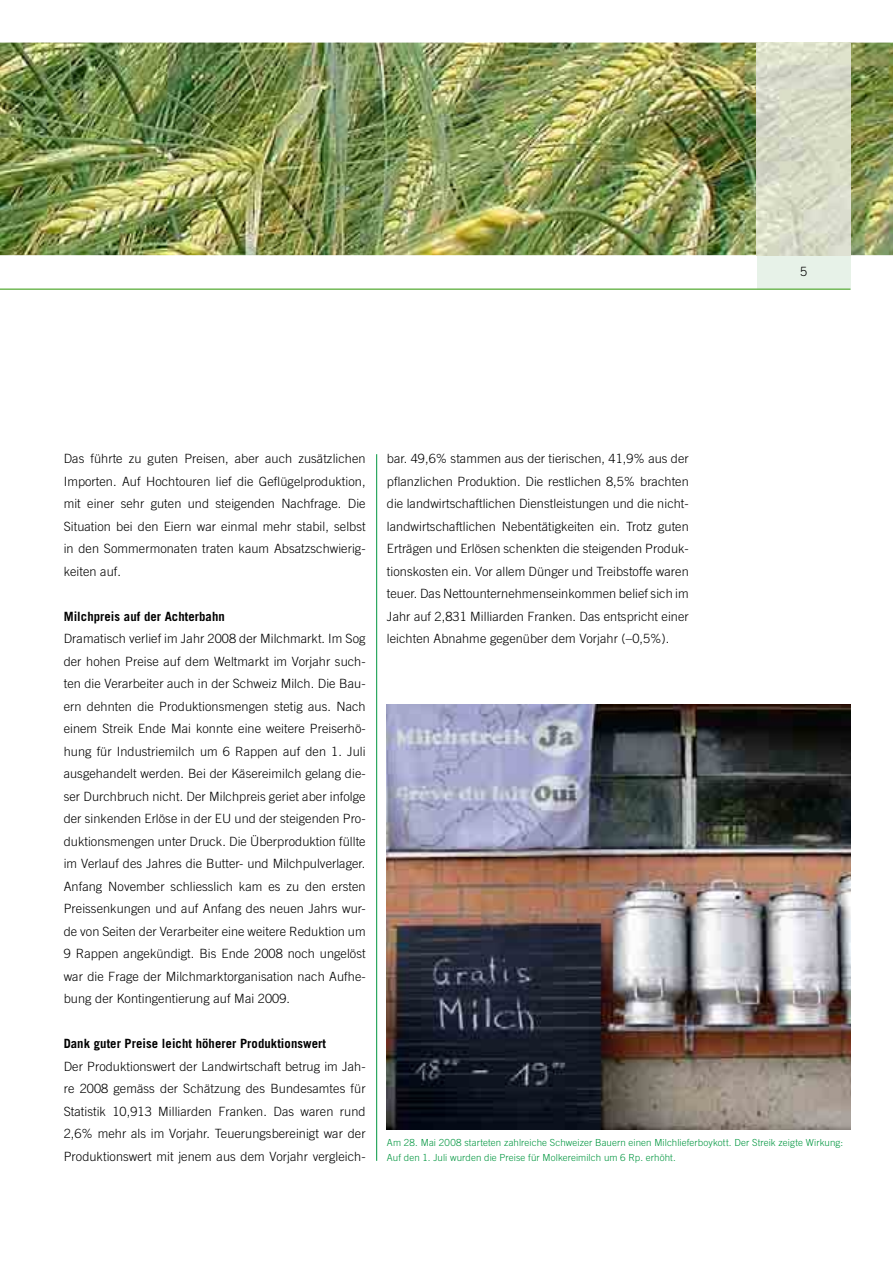
<style>
.page{position:relative;width:893px;height:1263px;background:#fff}
.page>*{position:absolute;margin:0;border:0;box-sizing:border-box;transform-origin:0 0}
.t1{font:300 12.75px/22.5px "Trade Gothic LT Std";letter-spacing:.005em;color:#000;text-align:justify}
.t2{font:700 12.75px "Trade Gothic LT Std";letter-spacing:.005em;color:#000}
.t3{font:300 9.75px/15px "Trade Gothic LT Std";letter-spacing:.01em;color:#00963f}
</style>
<div class="page">
<img style="left:0;top:43px;width:893px;height:212px">
<div style="left:757px;top:255px;width:93px;height:34px;background:#e7f2e8"></div>
<img style="left:757px;top:43px;width:93px;height:212px">
<hr style="left:0;top:288px;width:850px;height:2px;background:#73b958">
<hr style="left:376px;top:454px;width:1px;height:707px;background:#00963f">
<img style="left:387px;top:704px;width:463px;height:425px">
<p class="t1" style="left:800px;top:262px;width:9px">5</p>
<p class="t1" style="left:64px;top:449px;width:303px">Das führte zu guten Preisen, aber auch zusätzlichen Importen. Auf Hochtouren lief die Geflügelproduktion, mit einer sehr guten und steigenden Nachfrage. Die Situation bei den Eiern war einmal mehr stabil, selbst in den Sommermonaten traten kaum Absatzschwierig&shy;keiten auf.</p>
<p class="t2" style="left:64px;top:612px;width:163px">Milchpreis auf der Achterbahn</p>
<p class="t1" style="left:64px;top:629px;width:303px">Dramatisch verlief im Jahr 2008 der Milchmarkt. Im Sog der hohen Preise auf dem Weltmarkt im Vorjahr such&shy;ten die Verarbeiter auch in der Schweiz Milch. Die Bau&shy;ern dehnten die Produktionsmengen stetig aus. Nach einem Streik Ende Mai konnte eine weitere Preiserhö&shy;hung für Industriemilch um 6 Rappen auf den 1. Juli ausgehandelt werden. Bei der Käsereimilch gelang die&shy;ser Durchbruch nicht. Der Milchpreis geriet aber infolge der sinkenden Erlöse in der EU und der steigenden Pro&shy;duktionsmengen unter Druck. Die Überproduktion füllte im Verlauf des Jahres die Butter- und Milchpulverlager.<br>Anfang November schliesslich kam es zu den ersten Preissenkungen und auf Anfang des neuen Jahrs wur&shy;de von Seiten der Verarbeiter eine weitere Reduktion um 9 Rappen angekündigt. Bis Ende 2008 noch ungelöst war die Frage der Milchmarktorganisation nach Aufhe&shy;bung der Kontingentierung auf Mai 2009.</p>
<p class="t2" style="left:64px;top:1039px;width:264px">Dank guter Preise leicht höherer Produktionswert</p>
<p class="t1" style="left:64px;top:1056px;width:303px">Der Produktionswert der Landwirtschaft betrug im Jah&shy;re 2008 gemäss der Schätzung des Bun desamtes für Statistik 10,913 Milliarden Franken. Das waren rund 2,6% mehr als im Vorjahr. Teuerungsbereinigt war der Produktionswert mit jenem aus dem Vorjahr vergleich-</p>
<p class="t1" style="left:387px;top:449px;width:303px">bar. 49,6% stammen aus der tierischen, 41,9% aus der pflanzlichen Produktion. Die restlichen 8,5% brachten die landwirtschaftlichen Dienstleistungen und die nicht&shy;landwirtschaftlichen Nebentätigkeiten ein. Trotz guten Erträgen und Erlösen schenkten die steigenden Produk&shy;tionskosten ein. Vor allem Dünger und Treibstoffe waren teuer. Das Nettounternehmenseinkommen belief sich im Jahr auf 2,831 Milliarden Franken. Das entspricht einer leichten Abnahme gegenüber dem Vorjahr (–0,5%).</p>
<p class="t3" style="left:387px;top:1136px;width:458px">Am 28. Mai 2008 starteten zahlreiche Schweizer Bauern einen Milchlieferboykott. Der Streik zeigte Wirkung:<br>Auf den 1. Juli wurden die Preise für Molkereimilch um 6 Rp. erhöht.</p>
</div>
